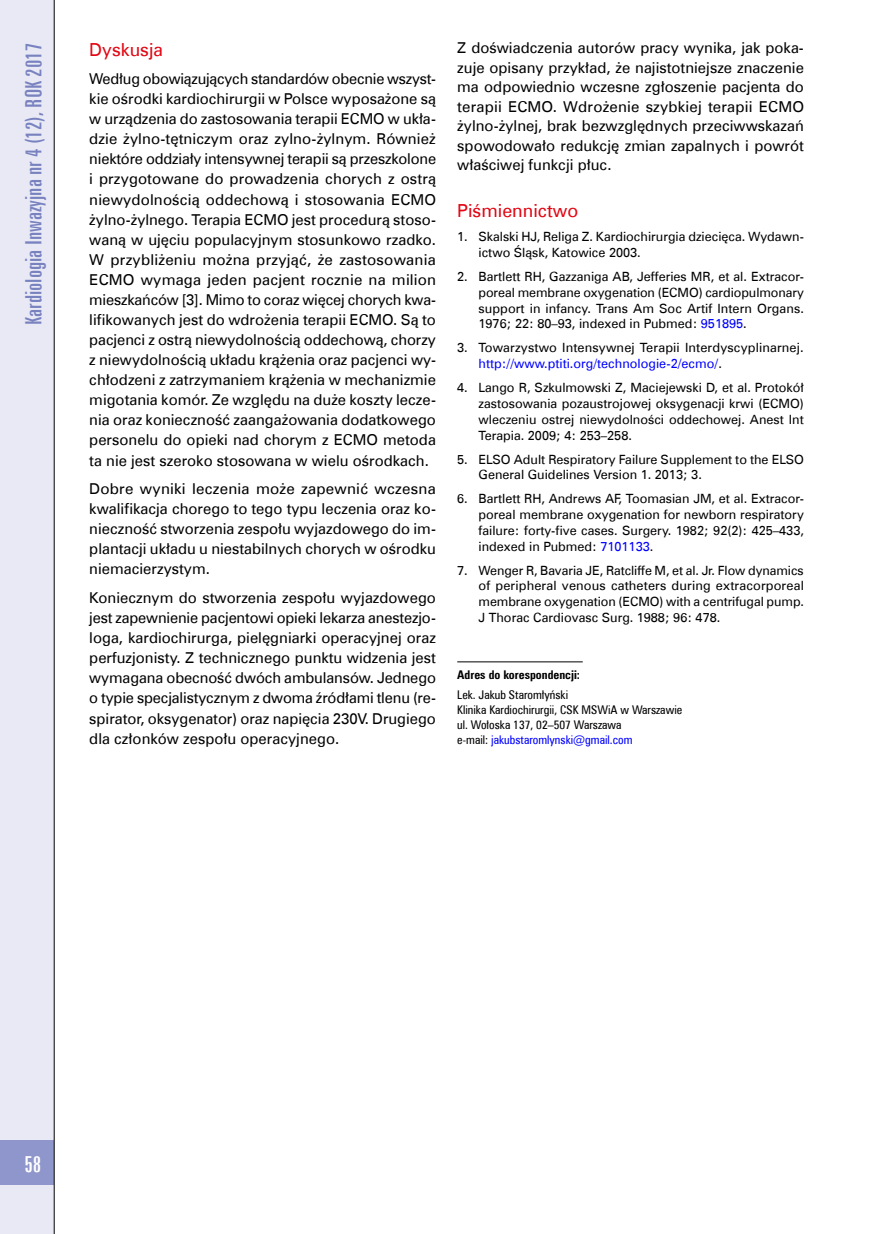
<style>
.page{position:relative;width:872px;height:1234px;background:#fff}
.page>*{position:absolute;margin:0;border:0;box-sizing:border-box;transform-origin:0 0}
.t1{font:22.5px "Zurich X Cn EU";color:#7882bf;scale:1.07 1}
.t2{font:22.5px "Zurich X Cn EU";color:#fff;scale:1.07 1}
.t3{font:18px "Zurich EU";color:#e30613}
.t4{font:15px/20.1px "Zurich EU";color:#000;text-align:justify}
.t5{font:12.75px/15.8px "Zurich EU";color:#000;text-align:justify}
.t6{font:12px/15px "Zurich Cn EU";color:#000}
.t7{font:700 12px "Zurich Cn EU";color:#000}
.s1{color:#00f}
</style>
<div class="page">
<div style="left:0;top:0;width:54px;height:1233px;background:#e9e9f6"></div>
<div style="left:0;top:1140px;width:54px;height:44px;background:#8f96cb"></div>
<hr style="left:54px;top:0;width:1px;height:1233px;background:#000">
<hr style="left:457px;top:661px;width:126px;height:1px;background:#000">
<h1 class="t1" style="left:20px;top:325px;width:265px;rotate:-90deg">Kardiologia Inwazyjna nr 4 (12), ROK 2017</h1>
<p class="t3" style="left:89px;top:38px;width:75px">Dyskusja</p>
<p class="t4" style="left:89px;top:69px;width:348px">Według obowiązujących standardów obecnie wszyst&shy;kie ośrodki kardiochirurgii w Polsce wyposażone są w urządzenia do zastosowania terapii ECMO w ukła&shy;dzie żylno-tętniczym oraz zylno-żylnym. Również niektóre oddziały intensywnej terapii są przeszkolone i przygotowane do prowadzenia chorych z ostrą niewydolnością oddechową i stosowania ECMO żylno-żylnego. Terapia ECMO jest procedurą stoso&shy;waną w ujęciu populacyjnym stosunkowo rzadko.<br>W przybliżeniu można przyjąć, że zastosowania ECMO wymaga jeden pacjent rocznie na milion mieszkańców [3]. Mimo to coraz więcej chorych kwa&shy;lifikowanych jest do wdrożenia terapii ECMO. Są to pacjenci z ostrą niewydolnością oddechową, chorzy z niewydolnością układu krążenia oraz pacjenci wy&shy;chłodzeni z zatrzymaniem krążenia w mechanizmie migotania komór. Ze względu na duże koszty lecze&shy;nia oraz konieczność zaangażowania dodatkowego personelu do opieki nad chorym z ECMO metoda ta nie jest szeroko stosowana w wielu ośrodkach.</p>
<p class="t4" style="left:89px;top:478px;width:348px">Dobre wyniki leczenia może zapewnić wczesna kwalifikacja chorego to tego typu leczenia oraz ko&shy;nieczność stworzenia zespołu wyjazdowego do im&shy;plantacji układu u niestabilnych chorych w ośrodku niemacierzystym.</p>
<p class="t4" style="left:89px;top:587px;width:348px">Koniecznym do stworzenia zespołu wyjazdowego jest zapewnienie pacjentowi opieki lekarza anestezjo&shy;loga, kardiochirurga, pielęgniarki operacyjnej oraz perfuzjonisty. Z technicznego punktu widzenia jest wymagana obecność dwóch ambulansów. Jednego o typie specjalistycznym z dwoma źródłami tlenu (re&shy;spirator, oksygenator) oraz napięcia 230V. Drugiego dla członków zespołu operacyjnego.</p>
<p class="t4" style="left:457px;top:38px;width:348px;line-height:19.5px">Z doświadczenia autorów pracy wynika, jak poka&shy;zuje opisany przykład, że najistotniejsze znaczenie ma odpowiednio wczesne zgłoszenie pacjenta do terapii ECMO. Wdrożenie szybkiej terapii ECMO żylno-żylnej, brak bezwzględnych przeciwwskazań spowodowało redukcję zmian zapalnych i powrót właściwej funkcji płuc.</p>
<p class="t3" style="left:457px;top:200px;width:123px">Piśmiennictwo</p>
<p class="t5" style="left:478px;top:229px;width:327px;text-indent:-21px">1. Skalski HJ, Religa Z. Kardiochirurgia dziecięca. Wydawn&shy;ictwo Śląsk, Katowice 2003.</p>
<p class="t5" style="left:478px;top:268px;width:327px;text-indent:-21px">2. Bartlett RH, Gazzaniga AB, Jefferies MR, et al. Extracor&shy;poreal membrane oxygenation (ECMO) cardiopulmonary support in infancy. Trans Am Soc Artif Intern Organs.<br>1976; 22: 80–93, indexed in Pubmed: <span class="s1">951895</span>.</p>
<p class="t5" style="left:478px;top:340px;width:327px;text-indent:-21px">3. Towarzystwo Intensywnej Terapii Interdyscyplinarnej. <span class="s1">http://www.ptiti.org/technologie-2/ecmo/</span>.</p>
<p class="t5" style="left:478px;top:379px;width:327px;text-indent:-21px">4. Lango R, Szkulmowski Z, Maciejewski D, et al. Protokół zastosowania pozaustrojowej oksygenacji krwi (ECMO) wleczeniu ostrej niewydolności oddechowej. Anest Int Terapia. 2009; 4: 253–258.</p>
<p class="t5" style="left:478px;top:451px;width:327px;text-indent:-21px">5. ELSO Adult Respiratory Failure Supplement to the ELSO<br>General Guidelines Version 1. 2013; 3.</p>
<p class="t5" style="left:478px;top:490px;width:327px;text-indent:-21px">6. Bartlett RH, Andrews AF, Toomasian JM, et al. Extracor&shy;poreal membrane oxygenation for newborn respiratory failure: forty-five cases. Surgery. 1982; 92(2): 425–433, indexed in Pubmed: <span class="s1">7101133</span>.</p>
<p class="t5" style="left:478px;top:562px;width:327px;text-indent:-21px">7. Wenger R, Bavaria JE, Ratcliffe M, et al. Jr. Flow dynamics of peripheral venous catheters during extracorporeal membrane oxygenation (ECMO) with a centrifugal pump.<br>J Thorac Cardiovasc Surg. 1988; 96: 478.</p>
<p class="t7" style="left:457px;top:667px;width:124px">Adres do korespondencji:</p>
<p class="t6" style="left:457px;top:686px;width:226px">Lek. Jakub Staromłyński<br>Klinika Kardiochirurgii, CSK MSWiA w Warszawie ul. Wołoska 137, 02–507 Warszawa<br>e-mail: <span class="s1">jakubstaromlynski@gmail.com</span></p>
<h1 class="t2" style="left:24px;top:1150px;width:17px">58</h1>
</div>
